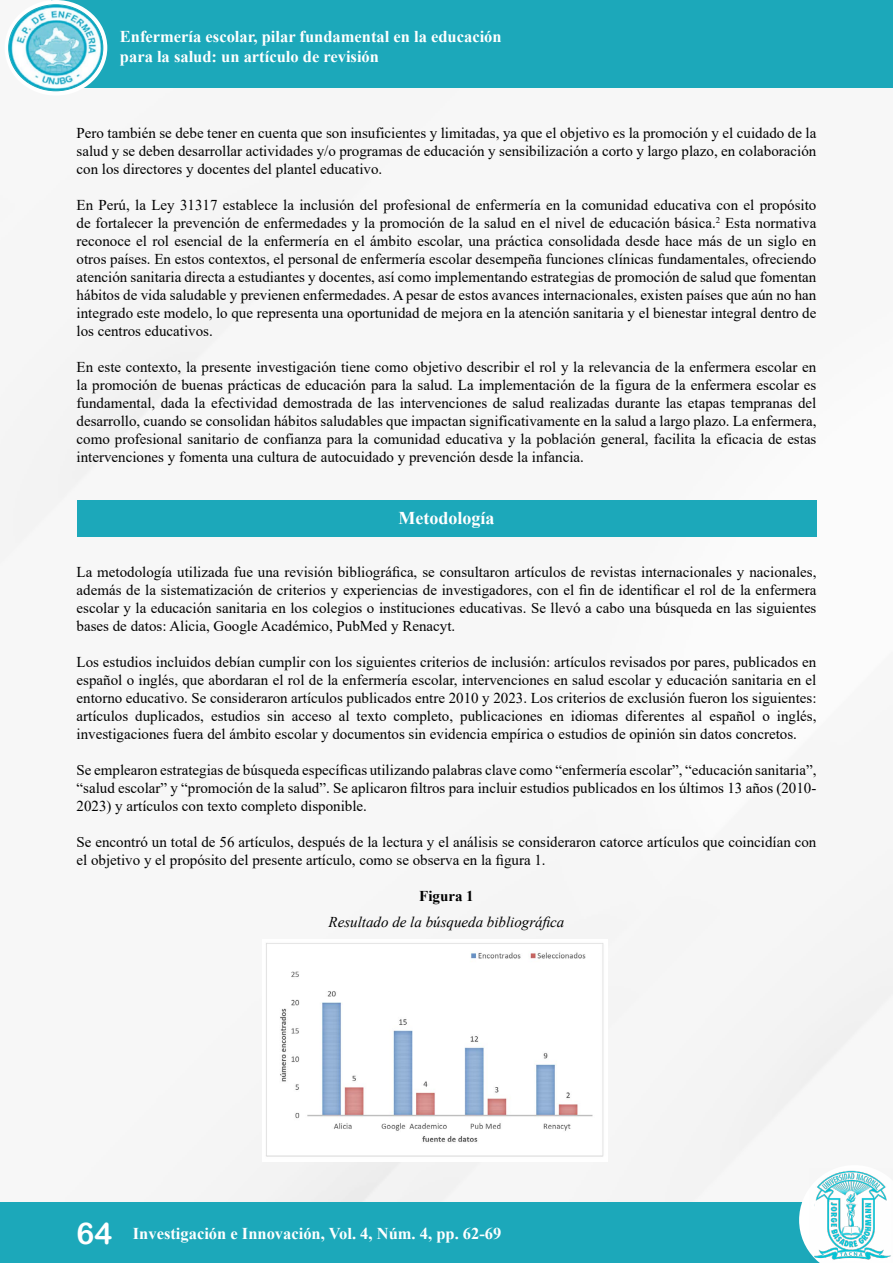
<style>
.page{position:relative;width:893px;height:1263px;background:#fff}
.page>*{position:absolute;margin:0;border:0;box-sizing:border-box;transform-origin:0 0}
.t1{font:700 18px "Times New Roman";color:#fff}
.t2{font:700 16.5px/19.8px "Times New Roman";color:#fff}
.t3{font:15px/18px "Times New Roman";color:#000;text-align:justify}
.t4{font:italic 15px "Times New Roman";color:#000}
.t5{font:700 15px "Times New Roman";color:#000}
.s1{font-family:"Arial Rounded MT Bold";font-weight:400;font-size:30px}
</style>
<div class="page">
<img style="left:0;top:220px;width:893px;height:982px">
<div style="left:0;top:1202px;width:870px;height:61px;background:#1ca8ba"></div>
<svg style="left:799px;top:1165px;width:94px;height:87px"></svg>
<div style="left:51px;top:0;width:842px;height:88px;background:#1ca8ba"></div>
<div style="left:5px;top:0;width:102px;height:96px;background:#fff;border-radius:50%"></div>
<img style="left:9px;top:5px;width:94px;height:86px">
<img style="left:809px;top:1168px;width:84px;height:95px">
<img style="left:891px;top:1169px;width:2px;height:94px">
<div style="left:77px;top:500px;width:739px;height:36px;background:#1ca8ba"></div>
<img style="left:263px;top:939px;width:344px;height:223px">
<p class="t2" style="left:120px;top:26px;width:383px">Enfermería escolar, pilar fundamental en la educación para la salud: un artículo de revisión</p>
<p class="t3" style="left:77px;top:123px;width:741px">Pero también se debe tener en cuenta que son insuficientes y limitadas, ya que el objetivo es la promoción y el cuidado de la salud y se deben desarrollar actividades y/o programas de educación y sensibilización a corto y largo plazo, en colaboración con los directores y docentes del plantel educativo.</p>
<p class="t3" style="left:77px;top:195px;width:741px">En Perú, la Ley 31317 establece la inclusión del profesional de enfermería en la comunidad educativa con el propósito de fortalecer la prevención de enfermedades y la promoción de la salud en el nivel de educación básica.<sup>2</sup> Esta normativa reconoce el rol esencial de la enfermería en el ámbito escolar, una práctica consolidada desde hace más de un siglo en otros países. En estos contextos, el personal de enfermería escolar desempeña funciones clínicas fundamentales, ofreciendo atención sanitaria directa a estudiantes y docentes, así como implementando estrategias de promoción de salud que fomentan hábitos de vida saludable y previenen enfermedades. A pesar de estos avances internacionales, existen países que aún no han integrado este modelo, lo que representa una oportunidad de mejora en la atención sanitaria y el bienestar integral dentro de los centros educativos.</p>
<p class="t3" style="left:77px;top:357px;width:741px">En este contexto, la presente investigación tiene como objetivo describir el rol y la relevancia de la enfermera escolar en la promoción de buenas prácticas de educación para la salud. La implementación de la figura de la enfermera escolar es fundamental, dada la efectividad demostrada de las intervenciones de salud realizadas durante las etapas tempranas del desarrollo, cuando se consolidan hábitos saludables que impactan significativamente en la salud a largo plazo. La enfermera, como profesional sanitario de confianza para la comunidad educativa y la población general, facilita la eficacia de estas intervenciones y fomenta una cultura de autocuidado y prevención desde la infancia.</p>
<p class="t1" style="left:398px;top:505px;width:97px">Metodología</p>
<p class="t3" style="left:77px;top:562px;width:741px">La metodología utilizada fue una revisión bibliográfica, se consultaron artículos de revistas internacionales y nacionales, además de la sistematización de criterios y experiencias de investigadores, con el fin de identificar el rol de la enfermera escolar y la educación sanitaria en los colegios o instituciones educativas. Se llevó a cabo una búsqueda en las siguientes bases de datos: Alicia, Google Académico, PubMed y Renacyt.</p>
<p class="t3" style="left:77px;top:652px;width:741px">Los estudios incluidos debían cumplir con los siguientes criterios de inclusión: artículos revisados por pares, publicados en español o inglés, que abordaran el rol de la enfermería escolar, intervenciones en salud escolar y educación sanitaria en el entorno educativo. Se consideraron artículos publicados entre 2010 y 2023. Los criterios de exclusión fueron los siguientes: artículos duplicados, estudios sin acceso al texto completo, publicaciones en idiomas diferentes al español o inglés, investigaciones fuera del ámbito escolar y documentos sin evidencia empírica o estudios de opinión sin datos concretos.</p>
<p class="t3" style="left:77px;top:760px;width:741px">Se emplearon estrategias de búsqueda específicas utilizando palabras clave como “enfermería escolar”, “educación sanitaria”, “salud escolar” y “promoción de la salud”. Se aplicaron filtros para incluir estudios publicados en los últimos 13 años (2010- 2023) y artículos con texto completo disponible.</p>
<p class="t3" style="left:77px;top:832px;width:741px">Se encontró un total de 56 artículos, después de la lectura y el análisis se consideraron catorce artículos que coincidían con el objetivo y el propósito del presente artículo, como se observa en la figura 1.</p>
<p class="t5" style="left:419px;top:885px;width:56px">Figura 1</p>
<p class="t4" style="left:329px;top:912px;width:237px">Resultado de la búsqueda bibliográfica</p>
<p class="t2" style="left:77px;top:1223px;width:426px"><span class="s1">64</span> Investigación e Innovación, Vol. 4, Núm. 4, pp. 62-69</p>
</div>
